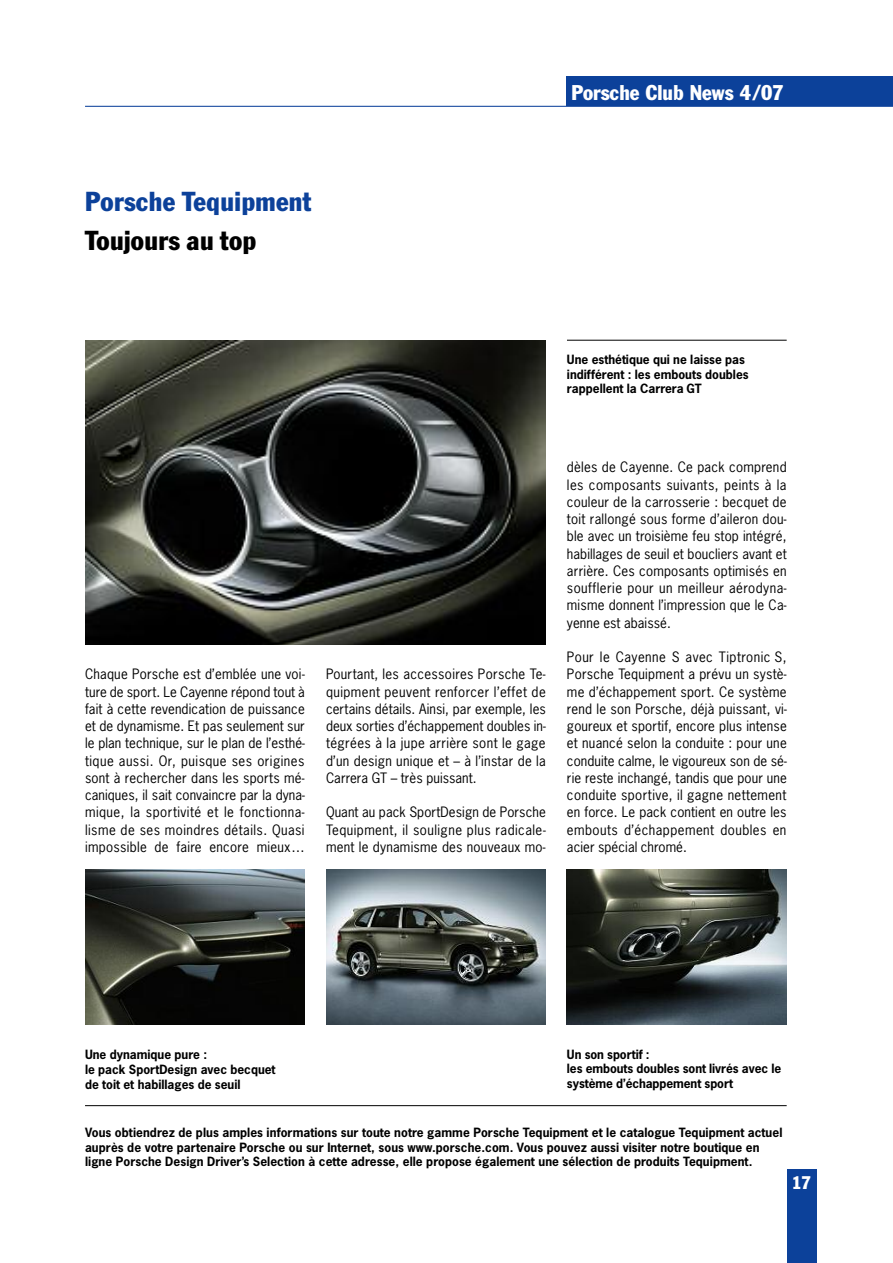
<style>
.page{position:relative;width:893px;height:1263px;background:#fff}
.page>*{position:absolute;margin:0;border:0;box-sizing:border-box;transform-origin:0 0}
.t1{font:condensed 27px "Franklin Gothic";letter-spacing:.015em;color:#0c419a}
.t2{font:condensed 27px "Franklin Gothic";letter-spacing:.015em;color:#000}
.t3{font:condensed 21px "Franklin Gothic";color:#fff}
.t4{font:condensed 18px "Franklin Gothic";color:#fff}
.t5{font:13.5px/17.2px "News Gothic";letter-spacing:.02em;color:#000;text-align:justify}
.t6{font:700 12px/14.7px "News Gothic";letter-spacing:.005em;color:#000}
</style>
<div class="page">
<div style="left:567px;top:77px;width:326px;height:29px;background:#0c419a"></div>
<div style="left:787px;top:1169px;width:29px;height:94px;background:#0c419a"></div>
<hr style="left:85px;top:106px;width:808px;height:1px;background:#0c419a">
<img style="left:85px;top:340px;width:461px;height:305px">
<hr style="left:85px;top:1105px;width:702px;height:1px;background:#000">
<img style="left:567px;top:869px;width:220px;height:155px">
<img style="left:85px;top:869px;width:220px;height:155px">
<img style="left:326px;top:869px;width:220px;height:155px">
<hr style="left:567px;top:340px;width:220px;height:1px;background:#000">
<h1 class="t1" style="left:85px;top:191px;width:228px">Porsche Tequipment</h1>
<h1 class="t2" style="left:85px;top:231px;width:173px">Toujours au top</h1>
<h2 class="t3" style="left:571px;top:85px;width:214px">Porsche Club News 4/07</h2>
<p class="t6" style="left:567px;top:353px;width:183px">Une esthétique qui ne laisse pas indifférent : les embouts doubles rappellent la Carrera GT</p>
<p class="t5" style="left:85px;top:666px;width:221px">Chaque Porsche est d’emblée une voi&shy;ture de sport. Le Cayenne répond tout à fait à cette revendication de puissance et de dynamisme. Et pas seulement sur le plan technique, sur le plan de l’esthé&shy;tique aussi. Or, puisque ses origines sont à rechercher dans les sports mé&shy;caniques, il sait convaincre par la dyna&shy;mique, la sportivité et le fonctionna&shy;lisme de ses moindres détails. Quasi impossible de faire encore mieux…</p>
<p class="t5" style="left:326px;top:666px;width:221px">Pourtant, les accessoires Porsche Te&shy;quipment peuvent renforcer l’effet de certains détails. Ainsi, par exemple, les deux sorties d’échappement doubles in&shy;tégrées à la jupe arrière sont le gage d’un design unique et – à l’instar de la Carrera GT – très puissant.</p>
<p class="t5" style="left:326px;top:804px;width:221px">Quant au pack SportDesign de Porsche Tequipment, il souligne plus radicale&shy;ment le dynamisme des nouveaux mo-</p>
<p class="t5" style="left:567px;top:459px;width:221px">dèles de Cayenne. Ce pack comprend les composants suivants, peints à la couleur de la carrosserie : becquet de toit rallongé sous forme d’aileron dou&shy;ble avec un troisième feu stop intégré, habillages de seuil et boucliers avant et arrière. Ces composants optimisés en soufflerie pour un meilleur aérodyna&shy;misme donnent l’impression que le Ca&shy;yenne est abaissé.</p>
<p class="t5" style="left:567px;top:649px;width:221px">Pour le Cayenne S avec Tiptronic S, Porsche Tequipment a prévu un systè&shy;me d’échappement sport. Ce système rend le son Porsche, déjà puissant, vi&shy;goureux et sportif, encore plus intense et nuancé selon la conduite : pour une conduite calme, le vigoureux son de sé&shy;rie reste inchangé, tandis que pour une conduite sportive, il gagne nettement en force. Le pack contient en outre les embouts d’échappement doubles en acier spécial chromé.</p>
<p class="t6" style="left:85px;top:1048px;width:192px">Une dynamique pure :<br>le pack SportDesign avec becquet de toit et habillages de seuil</p>
<p class="t6" style="left:567px;top:1047px;width:216px">Un son sportif :<br>les embouts doubles sont livrés avec le système d’échappement sport</p>
<p class="t6" style="left:85px;top:1126px;width:699px">Vous obtiendrez de plus amples informations sur toute notre gamme Porsche Tequipment et le catalogue Tequipment actuel auprès de votre partenaire Porsche ou sur Internet, sous www.porsche.com. Vous pouvez aussi visiter notre boutique en ligne Porsche Design Driver’s Selection à cette adresse, elle propose également une sélection de produits Tequipment.</p>
<h3 class="t4" style="left:792px;top:1176px;width:21px">17</h3>
</div>
